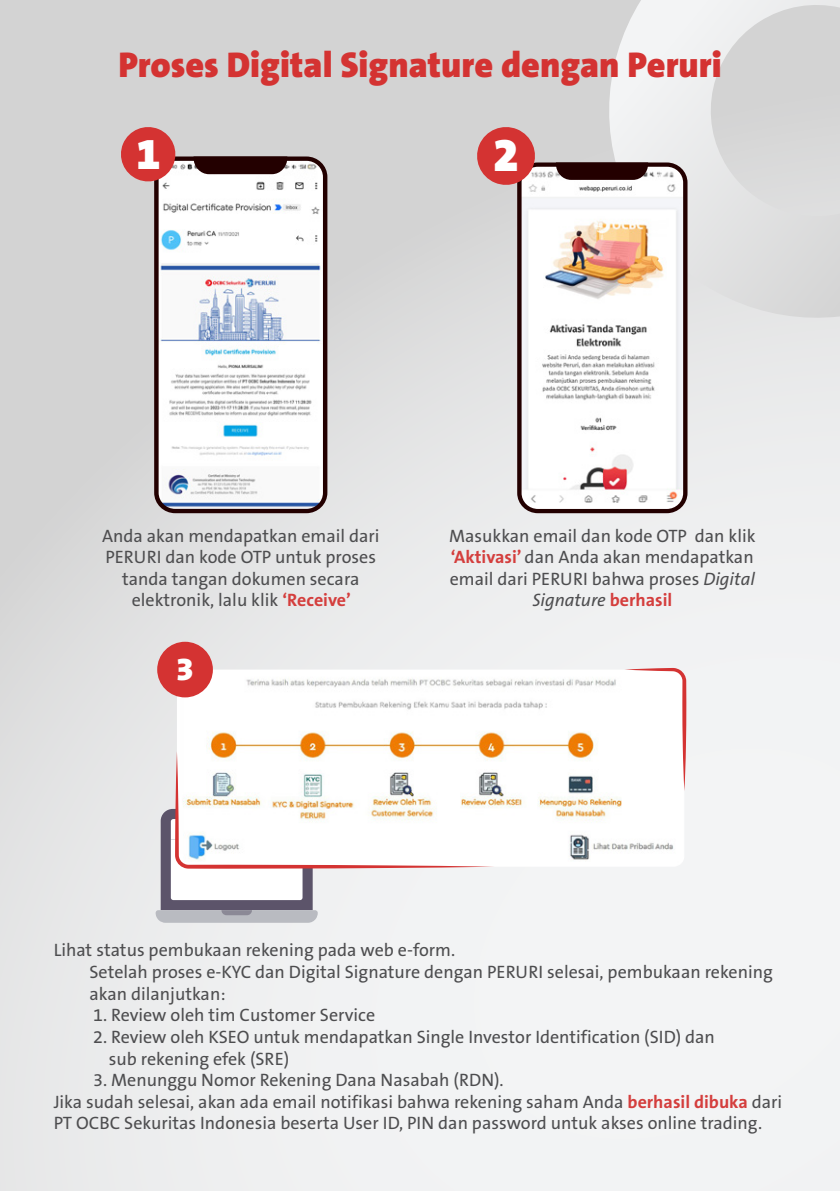
<style>
.page{position:relative;width:840px;height:1191px;background:#fff}
.page>*{position:absolute;margin:0;border:0;box-sizing:border-box;transform-origin:0 0}
.t1{font:900 47.2px "The Sans B9";color:#fff}
.t2{font:900 44.4px "The Sans B9";color:#fff}
.t3{font:900 36px "The Sans B9";color:#d43332}
.t4{font:900 32.2px "The Sans B9";color:#fff}
.t5{font:18px/21.6px "The Sans B5 Plain";color:#4d4d4f}
.s1{font-family:"The Sans B7";font-weight:700;color:#d43e3d}
.s2{font-style:italic}
</style>
<div class="page">
<div style="left:0;top:0;width:839px;height:1191px;background:linear-gradient(to bottom,#d1d1d1,#f6f7f9)"></div>
<svg style="left:596px;top:0;width:243px;height:325px"></svg>
<svg style="left:154px;top:156px;width:173px;height:357px"></svg>
<svg style="left:117px;top:123px;width:62px;height:62px;background:#d47372"></svg>
<svg style="left:517px;top:162px;width:170px;height:351px"></svg>
<svg style="left:473px;top:123px;width:65px;height:66px;background:#d37070"></svg>
<img style="left:177px;top:669px;width:507px;height:197px">
<svg style="left:624px;top:668px;width:62px;height:123px"></svg>
<svg style="left:155px;top:751px;width:339px;height:171px"></svg>
<div style="left:157px;top:642px;width:56px;height:55px;background:#d43332;border-radius:50%"></div>
<h3 class="t3" style="left:118px;top:45px;width:604px">Proses Digital Signature dengan Peruri</h3>
<h2 class="t2" style="left:136px;top:130px;width:26px">1</h2>
<h1 class="t1" style="left:493px;top:130px;width:27px">2</h1>
<p class="t5" style="left:102px;top:525px;width:279px;text-align:center">Anda akan mendapatkan email dari<br>PERURI dan kode OTP untuk proses tanda tangan dokumen secara elektronik, lalu klik <span class="s1">‘Receive’</span></p>
<h3 class="t4" style="left:176px;top:652px;width:19px">3</h3>
<p class="t5" style="left:449px;top:525px;width:308px;text-align:center">Masukkan email dan kode OTP dan klik <span class="s1">‘Aktivasi’</span> dan Anda akan mendapatkan email dari PERURI bahwa proses <span class="s2">Digital Signature</span> <span class="s1">berhasil</span></p>
<p class="t5" style="left:89px;top:940px;width:684px;text-indent:-36px">Lihat status pembukaan rekening pada web e-form.<br>Setelah proses e-KYC dan Digital Signature dengan PERURI selesai, pembukaan rekening akan dilanjutkan:</p>
<p class="t5" style="left:93px;top:1005px;width:283px">1. Review oleh tim Customer Service</p>
<p class="t5" style="left:109px;top:1026px;width:607px;text-indent:-16px">2. Review oleh KSEO untuk mendapatkan Single Investor Identification (SID) dan sub rekening efek (SRE)</p>
<p class="t5" style="left:54px;top:1070px;width:729px;text-indent:39px">3. Menunggu Nomor Rekening Dana Nasabah (RDN).<br>Jika sudah selesai, akan ada email notifikasi bahwa rekening saham Anda <span class="s1">berhasil dibuka</span> dari<br>PT OCBC Sekuritas Indonesia beserta User ID, PIN dan password untuk akses online trading.</p>
</div>
